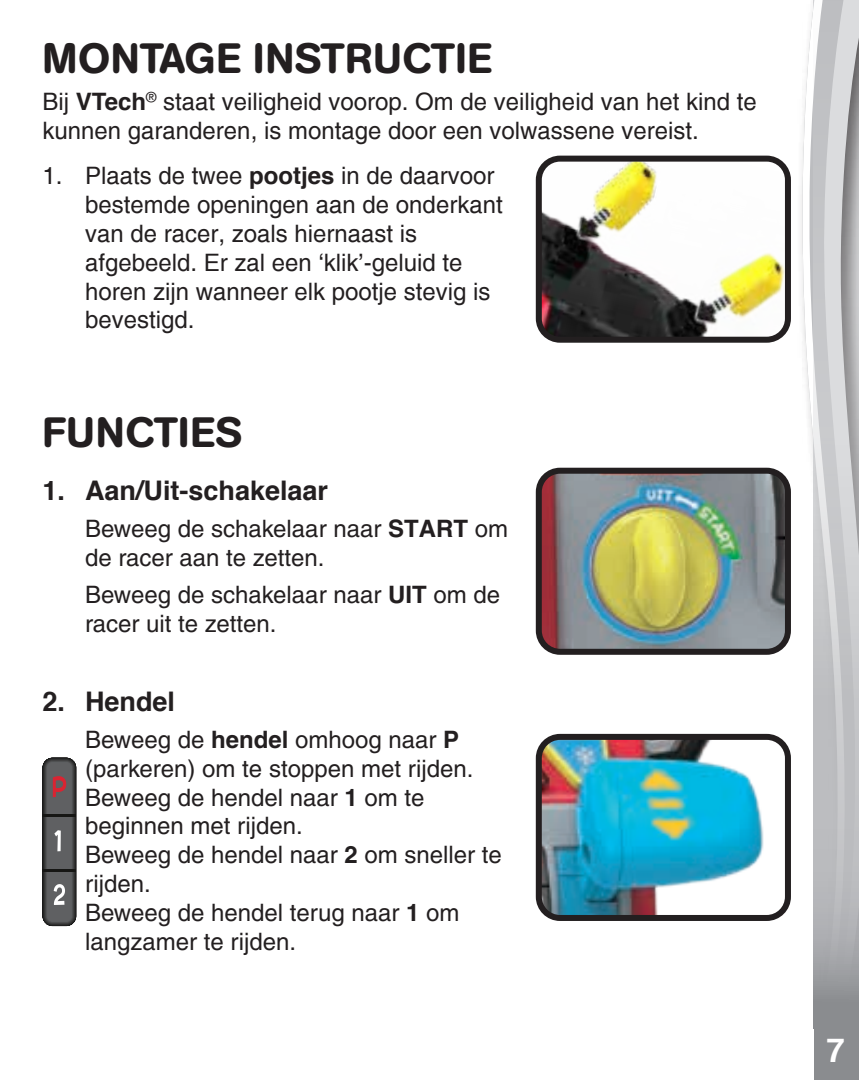
<style>
.page{position:relative;width:859px;height:1080px;background:#fff}
.page>*{position:absolute;margin:0;border:0;box-sizing:border-box;transform-origin:0 0}
.t1{font:500 42px "AG Book Rounded";letter-spacing:.02em;color:#231f20}
.t2{font:700 33px "Helvetica";color:#fff}
.t3{font:700 27px "Helvetica";color:#231f20}
.t4{font:24px/28.8px "Helvetica";color:#231f20}
.t5{font:500 24px/28.8px "Helvetica";color:#231f20}
.s1{font-weight:700}
</style>
<div class="page">
<svg style="left:802px;top:0;width:12px;height:1029px"></svg>
<svg style="left:814px;top:0;width:45px;height:1080px;background:#bdbec0"></svg>
<div style="left:43px;top:758px;width:33px;height:167px;background:#212120;border-radius:9px"></div>
<div style="left:43px;top:759px;width:32px;height:166px;background:#252424;border-radius:9px"></div>
<div style="left:44px;top:759px;width:31px;height:165px;background:#2f3030;border-radius:8px"></div>
<div style="left:44px;top:760px;width:30px;height:164px;background:#333;border-radius:8px"></div>
<div style="left:45px;top:760px;width:29px;height:163px;background:#3f3e3f;border-radius:7px"></div>
<div style="left:45px;top:761px;width:28px;height:162px;background:#414344;border-radius:7px"></div>
<div style="left:46px;top:761px;width:27px;height:161px;background:#4e4f50;border-radius:6px"></div>
<div style="left:46px;top:762px;width:26px;height:160px;background:#595a5c;border-radius:6px"></div>
<div style="left:47px;top:762px;width:25px;height:159px;background:#5c5f61;border-radius:5px"></div>
<hr style="left:43px;top:814px;width:33px;height:3px;background:#161614">
<hr style="left:43px;top:869px;width:33px;height:3px;background:#161614">
<svg style="left:53px;top:776px;width:13px;height:21px"></svg>
<svg style="left:54px;top:830px;width:7px;height:21px"></svg>
<svg style="left:54px;top:884px;width:11px;height:21px"></svg>
<img style="left:543px;top:741px;width:241px;height:173px">
<div style="left:536px;top:734px;width:255px;height:187px;border:6px solid #231f20;border-radius:21px"></div>
<img style="left:543px;top:475px;width:241px;height:173px">
<div style="left:536px;top:468px;width:255px;height:187px;border:6px solid #231f20;border-radius:21px"></div>
<img style="left:543px;top:163px;width:241px;height:173px">
<div style="left:536px;top:156px;width:255px;height:187px;border:6px solid #231f20;border-radius:21px"></div>
<h1 class="t1" style="left:43px;top:33px;width:451px">MONTAGE INSTRUCTIE</h1>
<p class="t4" style="left:43px;top:87px;width:716px">Bij <span class="s1">VTech</span><sup>®</sup> staat veiligheid voorop. Om de veiligheid van het kind te kunnen garanderen, is montage door een volwassene vereist.</p>
<p class="t4" style="left:85px;top:162px;width:419px;text-indent:-43px">1. Plaats de twee <span class="s1">pootjes</span> in de daarvoor bestemde openingen aan de onderkant van de racer, zoals hiernaast is afgebeeld. Er zal een ‘klik’-geluid te horen zijn wanneer elk pootje stevig is bevestigd.</p>
<h1 class="t1" style="left:43px;top:408px;width:201px">FUNCTIES</h1>
<p class="t3" style="left:43px;top:472px;width:287px">1. Aan/Uit-schakelaar</p>
<p class="t5" style="left:85px;top:514px;width:424px">Beweeg de schakelaar naar <span class="s1">START</span> om de racer aan te zetten.</p>
<p class="t5" style="left:85px;top:580px;width:416px">Beweeg de schakelaar naar <span class="s1">UIT</span> om de racer uit te zetten.</p>
<p class="t3" style="left:43px;top:683px;width:134px">2. Hendel</p>
<p class="t5" style="left:85px;top:725px;width:418px">Beweeg de <span class="s1">hendel</span> omhoog naar <span class="s1">P </span>(parkeren) om te stoppen met rijden.<br>Beweeg de hendel naar <span class="s1">1</span> om te beginnen met rijden.<br>Beweeg de hendel naar <span class="s1">2</span> om sneller te rijden.<br>Beweeg de hendel terug naar <span class="s1">1</span> om langzamer te rijden.</p>
<h2 class="t2" style="left:826px;top:1028px;width:20px">7</h2>
</div>
